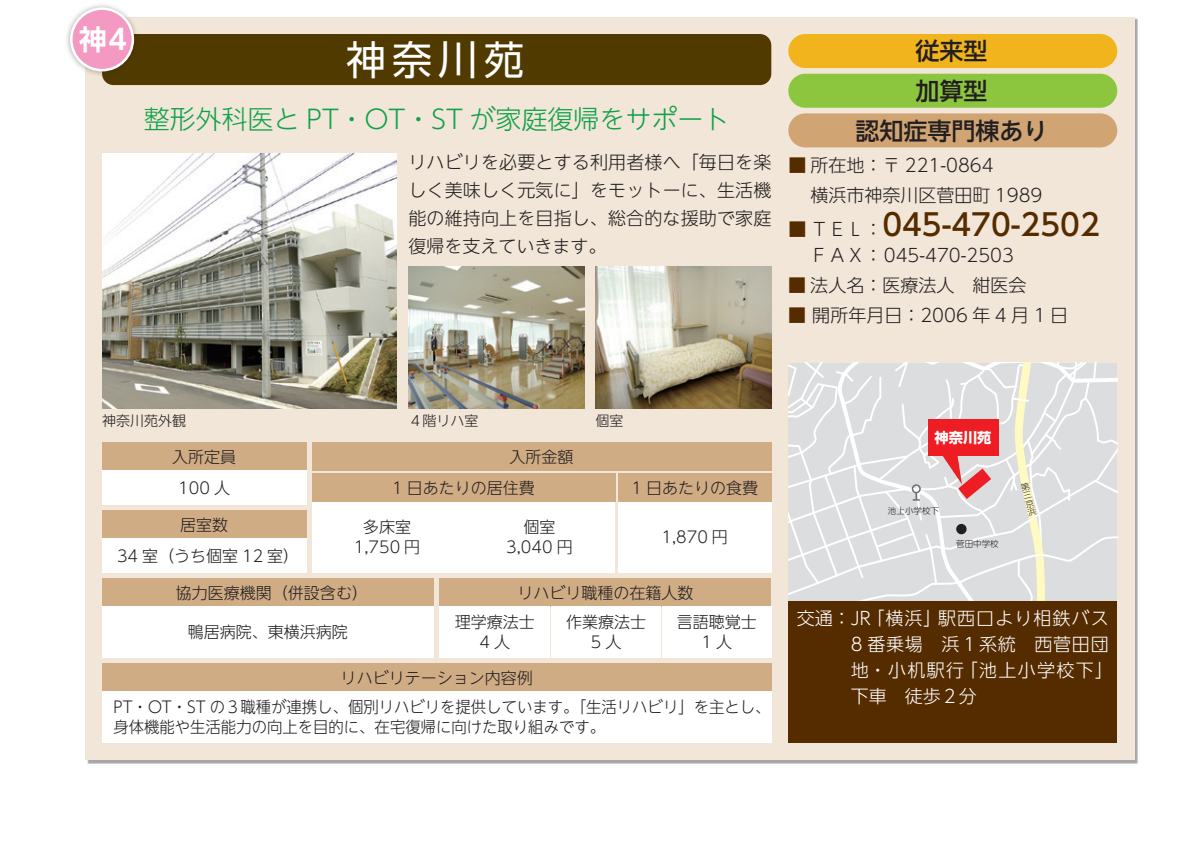
<style>
.page{position:relative;width:1191px;height:845px;background:#fff}
.page>*{position:absolute;margin:0;border:0;box-sizing:border-box;transform-origin:0 0}
.t1{font:40px "UD Shin Go NT Pro";color:#fff}
.t2{font:500 30px "UD Shin Go NT Pro";color:#552b00}
.t3{font:700 28px "UD Shin Go Pro De";color:#fff}
.t4{font:300 26px "UD Shin Go NT Pro";color:#0fa14a}
.t5{font:500 24px/39.6px "UD Shin Go NT Pro";color:#231f20;text-align:center}
.t6{font:300 18px/28px "UD Shin Go NT Pro";color:#231f20;text-align:justify}
.t7{font:300 18px/26px "UD Shin Go NT Pro";letter-spacing:.06em;color:#fff}
.t8{font:300 16px/20px "UD Shin Go NT Pro";color:#231f20;text-align:center}
.t9{font:300 16px/20px "UD Shin Go NT Pro";color:#231f20;scale:.96 1}
.t10{font:700 14.2px "UD Shin Go Pro";color:#fff}
.t11{font:300 14px "UD Shin Go NT Pro";color:#231f20}
.t12{font:300 8.6px/8.6px "UD Shin Go Pro";color:#231f20;text-align:justify}
.s1{color:#552b00}
.s2{font-weight:300;font-size:18px}
.s3{font-weight:300;font-size:18px;color:#231f20}
</style>
<div class="page">
<div style="left:85px;top:17px;width:1049px;height:743px;background:#f2e6d8"></div>
<div style="left:102px;top:34px;width:669px;height:51px;background:#513a00;border-radius:11px"></div>
<div style="left:788px;top:34px;width:329px;height:34px;background:#f1b41c;border-radius:17px"></div>
<div style="left:788px;top:74px;width:329px;height:34px;background:#8bc63e;border-radius:17px"></div>
<div style="left:788px;top:113px;width:329px;height:34px;background:#d0a473;border-radius:17px"></div>
<img style="left:102px;top:153px;width:295px;height:255px">
<img style="left:408px;top:266px;width:176px;height:142px">
<img style="left:595px;top:266px;width:176px;height:142px">
<svg style="left:788px;top:363px;width:329px;height:238px;background:#e0d8d9"></svg>
<div style="left:102px;top:442px;width:204px;height:29px;background:#d0ac85"></div>
<div style="left:312px;top:442px;width:459px;height:29px;background:#d0ac85"></div>
<div style="left:312px;top:473px;width:303px;height:29px;background:#d0ac85"></div>
<div style="left:618px;top:473px;width:153px;height:29px;background:#d0ac85"></div>
<div style="left:102px;top:510px;width:204px;height:29px;background:#d0ac85"></div>
<div style="left:102px;top:578px;width:332px;height:29px;background:#d0ac85"></div>
<div style="left:102px;top:663px;width:669px;height:29px;background:#d0ac85"></div>
<div style="left:439px;top:578px;width:332px;height:29px;background:#d0ac85"></div>
<div style="left:102px;top:471px;width:204px;height:34px;background:#fff"></div>
<div style="left:312px;top:502px;width:150px;height:71px;background:#fff"></div>
<div style="left:463px;top:502px;width:152px;height:71px;background:#fff"></div>
<div style="left:618px;top:502px;width:153px;height:71px;background:#fff"></div>
<div style="left:102px;top:539px;width:204px;height:34px;background:#fff"></div>
<div style="left:102px;top:607px;width:332px;height:51px;background:#fff"></div>
<div style="left:102px;top:692px;width:669px;height:51px;background:#fff"></div>
<div style="left:439px;top:607px;width:111px;height:51px;background:#fff"></div>
<div style="left:551px;top:607px;width:109px;height:51px;background:#fff"></div>
<div style="left:662px;top:607px;width:109px;height:51px;background:#fff"></div>
<div style="left:788px;top:601px;width:329px;height:142px;background:#552b00"></div>
<div style="left:64px;top:2px;width:75px;height:75px;background:#231f20;opacity:.35"></div>
<div style="left:71px;top:9px;width:62px;height:61px;background:#f499c2;border-radius:50%"></div>
<div style="left:70px;top:7px;width:64px;height:64px;border:3px solid #fff;border-radius:50%"></div>
<h3 class="t3" style="left:79px;top:17px;width:49px">神4</h3>
<h1 class="t1" style="left:346px;top:27px;width:180px">神奈川苑</h1>
<h3 class="t5" style="left:855px;top:31px;width:193px">従来型<br>加算型<br>認知症専門棟あり</h3>
<h3 class="t4" style="left:144px;top:98px;width:587px">整形外科医と PT・OT・ST が家庭復帰をサポート</h3>
<p class="t6" style="left:408px;top:147px;width:364px">リハビリを必要とする利用者様へ「毎日を楽しく美味しく元気に」をモットーに、生活機能の維持向上を目指し、総合的な援助で家庭復帰を支えていきます。</p>
<p class="t6" style="left:810px;top:149px;width:234px;line-height:30px;text-indent:-22px"><span class="s1">■</span> 所在地：〒 221-0864<br>横浜市神奈川区菅田町 1989</p>
<h2 class="t2" style="left:788px;top:201px;width:313px"><span class="s2">■</span> <span class="s3">ＴＥＬ：</span>045-470-2502</h2>
<p class="t6" style="left:810px;top:240px;width:205px">ＦＡＸ：045-470-2503</p>
<p class="t6" style="left:788px;top:270px;width:239px"><span class="s1">■</span> 法人名：医療法人　紺医会</p>
<p class="t6" style="left:788px;top:300px;width:281px"><span class="s1">■</span> 開所年月日：2006 年 4 月 1 日</p>
<p class="t11" style="left:102px;top:410px;width:86px">神奈川苑外観</p>
<p class="t11" style="left:408px;top:410px;width:71px">４階リハ室</p>
<p class="t11" style="left:595px;top:410px;width:29px">個室</p>
<p class="t8" style="left:172px;top:446px;width:65px">入所定員</p>
<p class="t8" style="left:392px;top:440px;width:183px;line-height:31.2px;text-align:left;text-indent:117px">入所金額<br>1 日あたりの居住費</p>
<p class="t8" style="left:178px;top:477px;width:53px">100 人</p>
<p class="t8" style="left:631px;top:477px;width:128px">1 日あたりの食費</p>
<p class="t8" style="left:180px;top:514px;width:49px">居室数</p>
<p class="t8" style="left:117px;top:545px;width:184px">34 室（うち個室 12 室）</p>
<p class="t8" style="left:354px;top:517px;width:68px">多床室<br>1,750 円</p>
<p class="t8" style="left:506px;top:517px;width:68px">個室<br>3,040 円</p>
<p class="t8" style="left:661px;top:527px;width:68px">1,870 円</p>
<p class="t8" style="left:176px;top:582px;width:193px">協力医療機関（併設含む）</p>
<p class="t8" style="left:517px;top:582px;width:177px">リハビリ職種の在籍人数</p>
<p class="t10" style="left:934px;top:426px;width:58px">神奈川苑</p>
<p class="t12" style="left:888px;top:506px;width:53px">池上小学校下</p>
<p class="t12" style="left:956px;top:539px;width:44px">菅田中学校</p>
<p class="t12" style="left:1020px;top:483px;width:6px;rotate:-14deg">第三京浜</p>
<p class="t8" style="left:455px;top:612px;width:82px">理学療法士<br>4人</p>
<p class="t8" style="left:566px;top:612px;width:81px">作業療法士<br>5人</p>
<p class="t8" style="left:676px;top:612px;width:81px">言語聴覚士<br>1人</p>
<p class="t7" style="left:851px;top:605px;width:264px;text-indent:-54px">交通：JR「横浜」駅西口より相鉄バス<br>8 番乗場　浜１系統　西菅田団地・小机駅行「池上小学校下」下車　徒歩２分　</p>
<p class="t8" style="left:188px;top:622px;width:161px">鴨居病院、東横浜病院</p>
<p class="t8" style="left:341px;top:667px;width:193px">リハビリテーション内容例</p>
<p class="t9" style="left:113px;top:697px;width:686px">PT・OT・ST の３職種が連携し、個別リハビリを提供しています。「生活リハビリ」を主とし、身体機能や生活能力の向上を目的に、在宅復帰に向けた取り組みです。</p>
</div>
